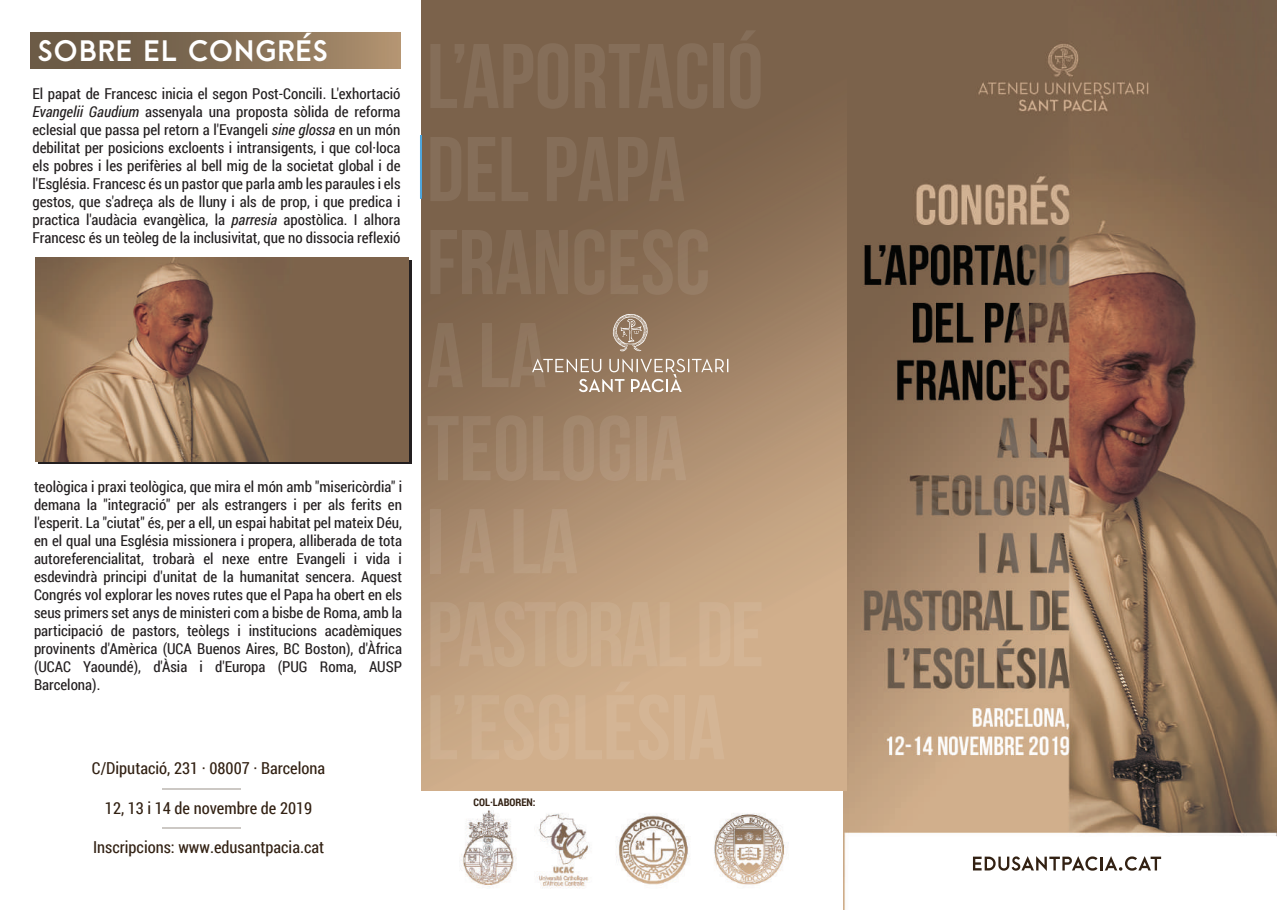
<style>
.page{position:relative;width:1280px;height:910px;background:#fff}
.page>*{position:absolute;margin:0;border:0;box-sizing:border-box;transform-origin:0 0}
.t1{font:800 27px "Arca Majora";color:#fff}
.t2{font:16.5px "Roboto Condensed";color:#322113}
.t3{font:15px/18px "Roboto Condensed";color:#231f20;text-align:justify}
.t4{font:700 10.5px "Roboto Condensed";color:#322113}
.s1{font-style:italic}
</style>
<div class="page">
<img style="left:843px;top:0;width:434px;height:910px">
<img style="left:421px;top:0;width:425px;height:791px">
<hr style="left:420px;top:135px;width:2px;height:63px;background:#4ea6dc">
<svg style="left:973px;top:856px;width:188px;height:15px"></svg>
<div style="left:430px;top:43px;width:138px;height:66px;background:#816953"></div>
<svg style="left:575px;top:43px;width:132px;height:66px;background:#806852"></svg>
<div style="left:713px;top:44px;width:10px;height:64px;background:#856e59"></div>
<svg style="left:730px;top:30px;width:31px;height:79px;background:#806953"></svg>
<svg style="left:430px;top:137px;width:31px;height:64px;background:#826a54"></svg>
<svg style="left:468px;top:137px;width:27px;height:64px;background:#816953"></svg>
<svg style="left:501px;top:137px;width:27px;height:64px;background:#7f6751"></svg>
<svg style="left:547px;top:137px;width:137px;height:64px;background:#806852"></svg>
<svg style="left:430px;top:230px;width:138px;height:64px;background:#826a53"></svg>
<svg style="left:574px;top:229px;width:30px;height:66px;background:#866d56"></svg>
<svg style="left:611px;top:229px;width:97px;height:66px;background:#8b7159"></svg>
<svg style="left:428px;top:323px;width:35px;height:64px;background:#886f57"></svg>
<svg style="left:427px;top:416px;width:63px;height:64px;background:#977c62"></svg>
<svg style="left:496px;top:415px;width:30px;height:66px;background:#9e8369"></svg>
<svg style="left:533px;top:415px;width:61px;height:66px;background:#a3866b"></svg>
<svg style="left:600px;top:415px;width:30px;height:66px;background:#a98c71"></svg>
<div style="left:636px;top:416px;width:10px;height:64px;background:#af9378"></div>
<svg style="left:651px;top:416px;width:35px;height:64px;background:#af9175"></svg>
<div style="left:430px;top:509px;width:10px;height:64px;background:#ac8f75"></div>
<svg style="left:459px;top:509px;width:36px;height:64px;background:#ad8f73"></svg>
<svg style="left:513px;top:509px;width:64px;height:64px;background:#b39578"></svg>
<svg style="left:430px;top:601px;width:256px;height:66px;background:#c4a585"></svg>
<div style="left:699px;top:602px;width:62px;height:64px;background:#d1b191"></div>
<svg style="left:430px;top:695px;width:34px;height:64px;background:#c9aa89"></svg>
<div style="left:472px;top:694px;width:97px;height:66px;background:#cfaf8e"></div>
<svg style="left:575px;top:682px;width:94px;height:78px;background:#d1b18f"></svg>
<div style="left:674px;top:695px;width:10px;height:64px;background:#d4b595"></div>
<svg style="left:689px;top:695px;width:35px;height:64px;background:#d2b291"></svg>
<svg style="left:482px;top:314px;width:246px;height:78px;background:#998068"></svg>
<div style="left:31px;top:33px;width:370px;height:36px;background:linear-gradient(to right,#60513f,#aa8d6c)"></div>
<svg style="left:38px;top:261px;width:373px;height:203px;background:#443830"></svg>
<img style="left:35px;top:258px;width:373px;height:203px">
<hr style="left:162px;top:788px;width:78px;height:1px;background:#322113">
<hr style="left:162px;top:827px;width:78px;height:1px;background:#322113">
<img style="left:461px;top:810px;width:325px;height:79px">
<h1 class="t1" style="left:37px;top:33px;width:292px">SOBRE EL CONGRÉS</h1>
<p class="t3" style="left:33px;top:84px;width:370px">El papat de Francesc inicia el segon Post-Concili. L'exhortació <span class="s1">Evangelii Gaudium</span> assenyala una proposta sòlida de reforma eclesial que passa pel retorn a l'Evangeli <span class="s1">sine glossa</span> en un món debilitat per posicions excloents i intransigents, i que col·loca els pobres i les perifèries al bell mig de la societat global i de l'Església. Francesc és un pastor que parla amb les paraules i els gestos, que s'adreça als de lluny i als de prop, i que predica i practica l'audàcia evangèlica, la <span class="s1">parresia</span> apostòlica. I alhora Francesc és un teòleg de la inclusivitat, que no dissocia reflexió</p>
<p class="t3" style="left:34px;top:477px;width:370px">teològica i praxi teològica, que mira el món amb "misericòrdia" i demana la "integració" per als estrangers i per als ferits en l'esperit. La "ciutat" és, per a ell, un espai habitat pel mateix Déu, en el qual una Església missionera i propera, alliberada de tota autoreferencialitat, trobarà el nexe entre Evangeli i vida i esdevindrà principi d'unitat de la humanitat sencera. Aquest Congrés vol explorar les noves rutes que el Papa ha obert en els seus primers set anys de ministeri com a bisbe de Roma, amb la participació de pastors, teòlegs i institucions acadèmiques provinents d'Amèrica (UCA Buenos Aires, BC Boston), d'Àfrica (UCAC Yaoundé), d'Àsia i d'Europa (PUG Roma, AUSP Barcelona).</p>
<p class="t2" style="left:92px;top:757px;width:235px">C/Diputació, 231 · 08007 · Barcelona</p>
<p class="t2" style="left:105px;top:796px;width:209px">12, 13 i 14 de novembre de 2019</p>
<p class="t2" style="left:93px;top:836px;width:233px">Inscripcions: www.edusantpacia.cat</p>
<p class="t4" style="left:474px;top:795px;width:64px">COL·LABOREN:</p>
</div>
